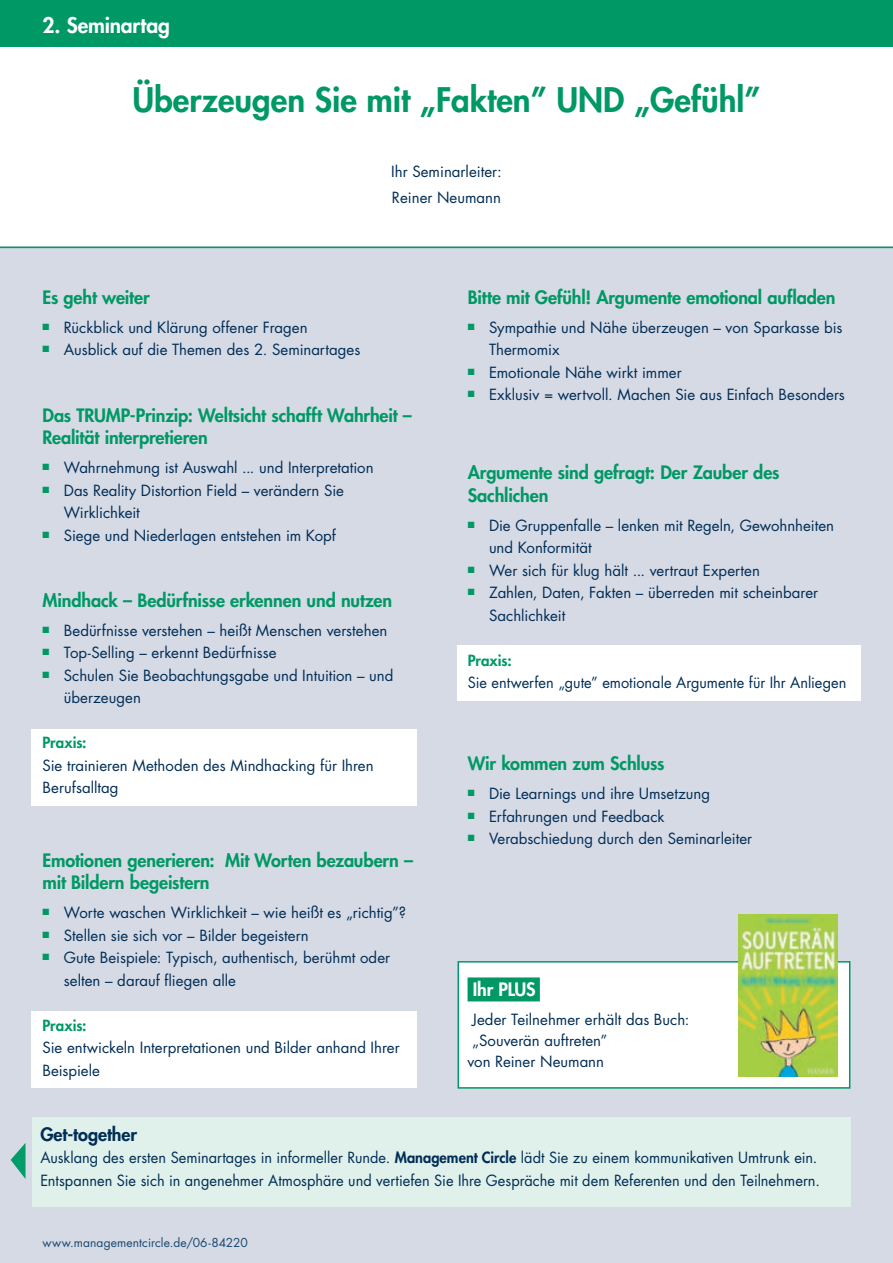
<style>
.page{position:relative;width:893px;height:1263px;background:#fff}
.page>*{position:absolute;margin:0;border:0;box-sizing:border-box;transform-origin:0 0}
.AbsatzProgrammTagMot{font:800 33px "Futura Std";color:#009864}
.AbsatzProgrammBalken{font:800 21px "Futura Std";letter-spacing:-.005em;color:#fff}
.AbsatzProgrammTagAbl{font:800 18px/22.5px "Futura Std";letter-spacing:-.005em;color:#009864}
.AbsatzProgrammTagEve{font:800 18px "Futura Std";letter-spacing:-.005em;color:#002d56}
.AbsatzInhaltTextuebe{font:800 18px "Futura Std";letter-spacing:-.015em;color:#fff}
.AbsatzProgrammTagAbl-2{font:15px/22.5px "Futura Std";color:#002d56}
.AbsatzProgrammTagEve-2{font:15px/22.5px "Futura Std";color:#002d56}
.AbsatzInhaltText{font:15px "Futura Std";color:#002d56}
.AbsatzProgrammTagLei{font:15px "Futura Std";color:#002d56}
.AbsatzProgrammFooter{font:12px "Futura Std";letter-spacing:.01em;color:#18486f}
.s1{font-weight:800;color:#009864}
.s2{font-weight:800}
</style>
<div class="page">
<div style="left:0;top:247px;width:893px;height:1016px;background:#d6dae5"></div>
<div style="left:0;top:0;width:893px;height:47px;background:#009864"></div>
<hr style="left:0;top:247px;width:893px;height:1px;background:#009864">
<div style="left:32px;top:1117px;width:818px;height:89px;background:#e0f0ea"></div>
<div style="left:31px;top:729px;width:386px;height:77px;background:#fff"></div>
<div style="left:31px;top:1011px;width:386px;height:77px;background:#fff"></div>
<div style="left:457px;top:645px;width:404px;height:56px;background:#fff"></div>
<svg style="left:11px;top:1143px;width:15px;height:36px"></svg>
<div style="left:458px;top:962px;width:392px;height:126px;background:#fff"></div>
<div style="left:468px;top:977px;width:72px;height:24px;background:#009864"></div>
<div style="left:457px;top:961px;width:393px;height:128px;border:2px solid #009864"></div>
<img style="left:739px;top:914px;width:98px;height:162px">
<p class="AbsatzProgrammBalken" style="left:43px;top:12px;width:129px">2. Seminartag</p>
<p class="AbsatzProgrammTagMot" style="left:132px;top:79px;width:629px">Überzeugen Sie mit „Fakten” UND „Gefühl”</p>
<p class="AbsatzProgrammTagLei" style="left:391px;top:161px;width:112px">Ihr Seminarleiter:</p>
<p class="AbsatzProgrammTagLei" style="left:392px;top:188px;width:111px">Reiner Neumann</p>
<p class="AbsatzProgrammTagAbl" style="left:43px;top:286px;width:109px">Es geht weiter</p>
<p class="AbsatzProgrammTagAbl-2" style="left:43px;top:316px;width:267px"><sup>■</sup> Rückblick und Klärung offener Fragen</p>
<p class="AbsatzProgrammTagAbl-2" style="left:43px;top:339px;width:319px"><sup>■</sup> Ausblick auf die Themen des 2. Seminartages</p>
<p class="AbsatzProgrammTagAbl" style="left:468px;top:286px;width:369px">Bitte mit Gefühl! Argumente emotional aufladen</p>
<p class="AbsatzProgrammTagAbl-2" style="left:489px;top:316px;width:355px;text-indent:-21px"><sup>■</sup> Sympathie und Nähe überzeugen – von Sparkasse bis<br>Thermomix</p>
<p class="AbsatzProgrammTagAbl-2" style="left:468px;top:361px;width:215px"><sup>■</sup> Emotionale Nähe wirkt immer</p>
<p class="AbsatzProgrammTagAbl-2" style="left:468px;top:384px;width:379px"><sup>■</sup> Exklusiv = wertvoll. Machen Sie aus Einfach Besonders</p>
<p class="AbsatzProgrammTagAbl" style="left:43px;top:404px;width:371px">Das TRUMP-Prinzip: Weltsicht schafft Wahrheit –<br>Realität interpretieren</p>
<p class="AbsatzProgrammTagAbl-2" style="left:43px;top:456px;width:333px"><sup>■</sup> Wahrnehmung ist Auswahl ... und Interpretation</p>
<p class="AbsatzProgrammTagAbl-2" style="left:64px;top:479px;width:282px;text-indent:-21px"><sup>■</sup> Das Reality Distortion Field – verändern Sie<br>Wirklichkeit</p>
<p class="AbsatzProgrammTagAbl-2" style="left:43px;top:524px;width:295px"><sup>■</sup> Siege und Niederlagen entstehen im Kopf</p>
<p class="AbsatzProgrammTagAbl" style="left:43px;top:589px;width:351px">Mindhack – Bedürfnisse erkennen und nutzen</p>
<p class="AbsatzProgrammTagAbl-2" style="left:43px;top:619px;width:346px"><sup>■</sup> Bedürfnisse verstehen – heißt Menschen verstehen</p>
<p class="AbsatzProgrammTagAbl-2" style="left:43px;top:642px;width:236px"><sup>■</sup> Top-Selling – erkennt Bedürfnisse</p>
<p class="AbsatzProgrammTagAbl-2" style="left:64px;top:664px;width:331px;text-indent:-21px"><sup>■</sup> Schulen Sie Beobachtungsgabe und Intuition – und überzeugen</p>
<p class="AbsatzProgrammTagAbl-2" style="left:43px;top:732px;width:333px"><span class="s1">Praxis:<br></span>Sie trainieren Methoden des Mindhacking für Ihren<br>Berufsalltag</p>
<p class="AbsatzProgrammTagAbl" style="left:43px;top:849px;width:372px">Emotionen generieren: Mit Worten bezaubern – mit Bildern begeistern</p>
<p class="AbsatzProgrammTagAbl-2" style="left:43px;top:901px;width:365px"><sup>■</sup> Worte waschen Wirklichkeit – wie heißt es „richtig”?</p>
<p class="AbsatzProgrammTagAbl-2" style="left:43px;top:924px;width:268px"><sup>■</sup> Stellen sie sich vor – Bilder begeistern</p>
<p class="AbsatzProgrammTagAbl-2" style="left:64px;top:946px;width:328px;text-indent:-21px"><sup>■</sup> Gute Beispiele: Typisch, authentisch, berühmt oder selten – darauf fliegen alle</p>
<p class="AbsatzProgrammTagAbl-2" style="left:43px;top:1014px;width:359px"><span class="s1">Praxis:<br></span>Sie entwickeln Interpretationen und Bilder anhand Ihrer<br>Beispiele</p>
<p class="AbsatzProgrammTagAbl" style="left:468px;top:461px;width:313px">Argumente sind gefragt: Der Zauber des<br>Sachlichen</p>
<p class="AbsatzProgrammTagAbl-2" style="left:489px;top:514px;width:347px;text-indent:-21px"><sup>■</sup> Die Gruppenfalle – lenken mit Regeln, Gewohnheiten und Konformität</p>
<p class="AbsatzProgrammTagAbl-2" style="left:468px;top:559px;width:294px"><sup>■</sup> Wer sich für klug hält ... vertraut Experten</p>
<p class="AbsatzProgrammTagAbl-2" style="left:489px;top:582px;width:331px;text-indent:-21px"><sup>■</sup> Zahlen, Daten, Fakten – überreden mit scheinbarer<br>Sachlichkeit</p>
<p class="AbsatzProgrammTagAbl-2" style="left:468px;top:649px;width:380px"><span class="s1">Praxis:<br></span>Sie entwerfen „gute” emotionale Argumente für Ihr Anliegen</p>
<p class="AbsatzProgrammTagAbl" style="left:468px;top:752px;width:198px">Wir kommen zum Schluss</p>
<p class="AbsatzProgrammTagAbl-2" style="left:468px;top:783px;width:244px"><sup>■</sup> Die Learnings und ihre Umsetzung</p>
<p class="AbsatzProgrammTagAbl-2" style="left:468px;top:805px;width:198px"><sup>■</sup> Erfahrungen und Feedback</p>
<p class="AbsatzProgrammTagAbl-2" style="left:468px;top:828px;width:286px"><sup>■</sup> Verabschiedung durch den Seminarleiter</p>
<p class="AbsatzInhaltTextuebe" style="left:473px;top:978px;width:64px">Ihr PLUS</p>
<p class="AbsatzInhaltText" style="left:472px;top:1010px;width:219px">Jeder Teilnehmer erhält das Buch:</p>
<p class="AbsatzInhaltText" style="left:472px;top:1031px;width:137px">„Souverän auftreten”</p>
<p class="AbsatzInhaltText" style="left:468px;top:1052px;width:138px">von Reiner Neumann</p>
<p class="AbsatzProgrammTagEve" style="left:40px;top:1123px;width:98px">Get-together</p>
<p class="AbsatzProgrammTagEve-2" style="left:40px;top:1146px;width:781px">Ausklang des ersten Seminartages in informeller Runde. <span class="s2">Management Circle</span> lädt Sie zu einem kommunikativen Umtrunk ein.<br>Entspannen Sie sich in angenehmer Atmosphäre und vertiefen Sie Ihre Gespräche mit dem Referenten und den Teilnehmern.</p>
<p class="AbsatzProgrammFooter" style="left:43px;top:1235px;width:207px">www.managementcircle.de/06-84220</p>
</div>
